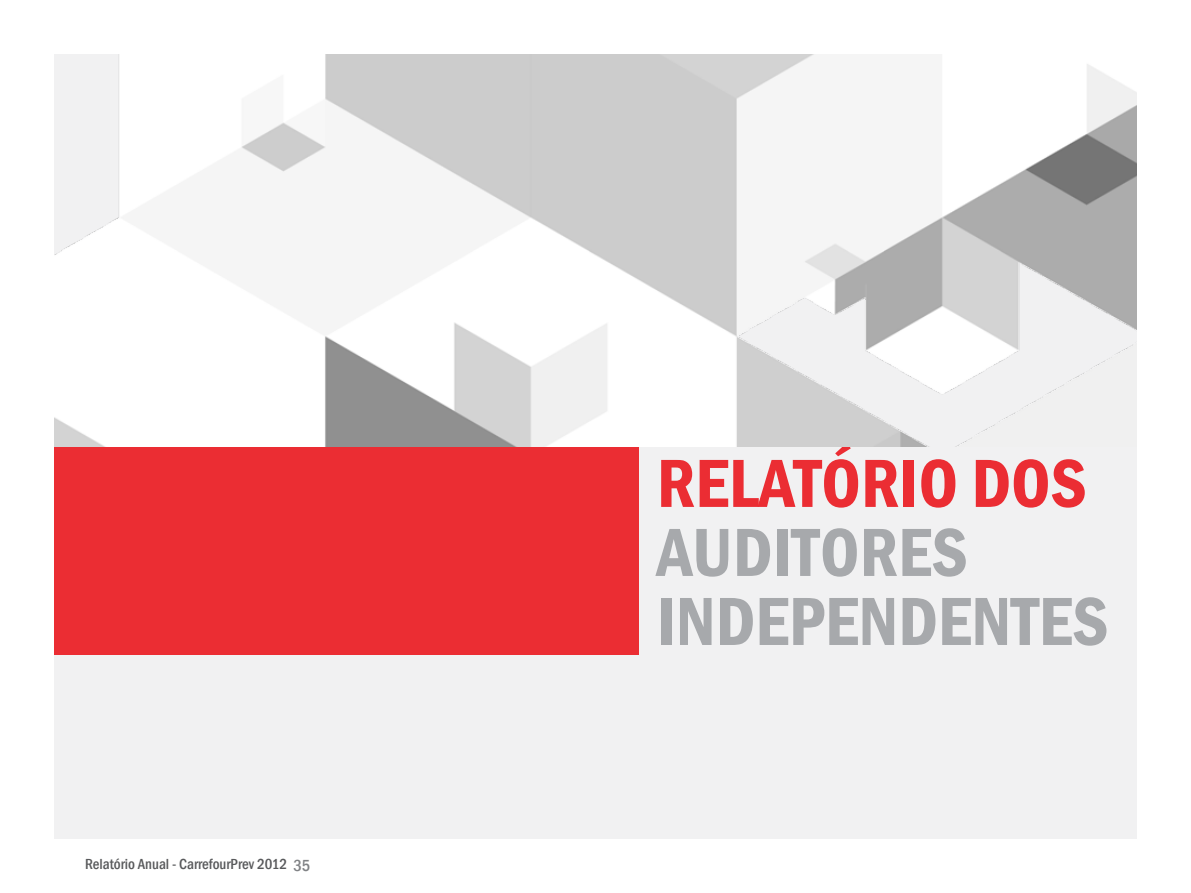
<style>
.page{position:relative;width:1191px;height:893px;background:#fff}
.page>*{position:absolute;margin:0;border:0;box-sizing:border-box;transform-origin:0 0}
.t1{font:600 condensed 70.5px/69px "Franklin Gothic";color:#a7a9ac}
.t2{font:600 condensed 70.5px "Franklin Gothic";color:#eb2d33}
.t3{font:500 condensed 15px "Franklin Gothic";color:#58595b}
.s1{font-size:16.5px;color:#808285}
</style>
<div class="page">
<div style="left:54px;top:54px;width:1083px;height:785px;background:#f1f1f2"></div>
<div style="left:54px;top:446px;width:585px;height:209px;background:#eb2d33"></div>
<img style="left:54px;top:54px;width:1083px;height:393px">
<p class="t3" style="left:85px;top:855px;width:227px">Relatório Anual - CarrefourPrev 2012 <span class="s1">35</span></p>
<h1 class="t2" style="left:657px;top:436px;width:431px">RELATÓRIO DOS</h1>
<h1 class="t1" style="left:657px;top:517px;width:453px">AUDITORES<br>INDEPENDENTES</h1>
</div>
